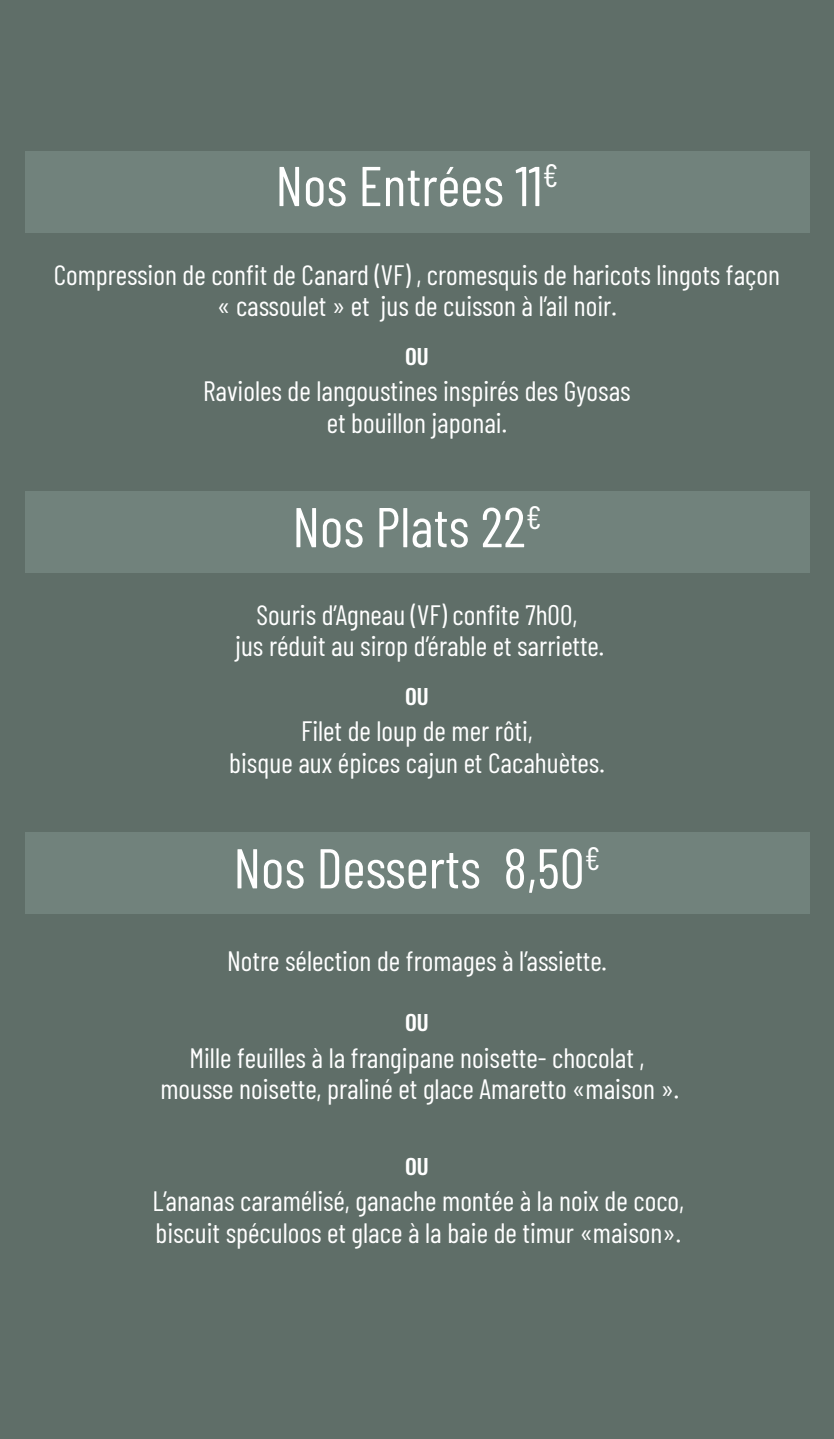
<style>
.page{position:relative;width:834px;height:1439px;background:#fff}
.page>*{position:absolute;margin:0;border:0;box-sizing:border-box;transform-origin:0 0}
.t1{font:56px "Barlow Condensed";color:#fff}
.t2{font:28px/31.5px "Barlow Condensed";color:#fff;text-align:center}
.t3{font:500 21px "Oswald";color:#fff}
</style>
<div class="page">
<div style="left:0;top:0;width:833px;height:1439px;background:#5f6e68"></div>
<div style="left:25px;top:151px;width:784px;height:82px;background:#71827c"></div>
<div style="left:25px;top:491px;width:784px;height:82px;background:#71827c"></div>
<div style="left:25px;top:832px;width:784px;height:82px;background:#71827c"></div>
<h1 class="t1" style="left:275px;top:146px;width:284px">Nos Entrées 11<sup>€</sup></h1>
<p class="t2" style="left:54px;top:257px;width:727px">Compression de confit de Canard (VF) , cromesquis de haricots lingots façon « cassoulet » et jus de cuisson à l’ail noir.</p>
<p class="t3" style="left:405px;top:345px;width:25px">OU</p>
<p class="t2" style="left:203px;top:373px;width:429px">Ravioles de langoustines inspirés des Gyosas et bouillon japonai.</p>
<h1 class="t1" style="left:292px;top:487px;width:250px">Nos Plats 22<sup>€</sup></h1>
<p class="t2" style="left:235px;top:597px;width:370px">Souris d’Agneau (VF) confite 7h00,<br>jus réduit au sirop d’érable et sarriette.</p>
<p class="t3" style="left:405px;top:685px;width:25px">OU</p>
<p class="t2" style="left:229px;top:713px;width:377px">Filet de loup de mer rôti,<br>bisque aux épices cajun et Cacahuètes.</p>
<h1 class="t1" style="left:233px;top:828px;width:368px">Nos Desserts 8,50<sup>€</sup></h1>
<p class="t2" style="left:227px;top:943px;width:381px">Notre sélection de fromages à l’assiette.</p>
<p class="t3" style="left:405px;top:1011px;width:25px">OU</p>
<p class="t2" style="left:160px;top:1039px;width:520px">Mille feuilles à la frangipane noisette- chocolat , mousse noisette, praliné et glace Amaretto «maison ».</p>
<p class="t3" style="left:405px;top:1155px;width:25px">OU</p>
<p class="t2" style="left:152px;top:1183px;width:533px;text-align:left">L’ananas caramélisé, ganache montée à la noix de coco, biscuit spéculoos et glace à la baie de timur «maison».</p>
</div>
